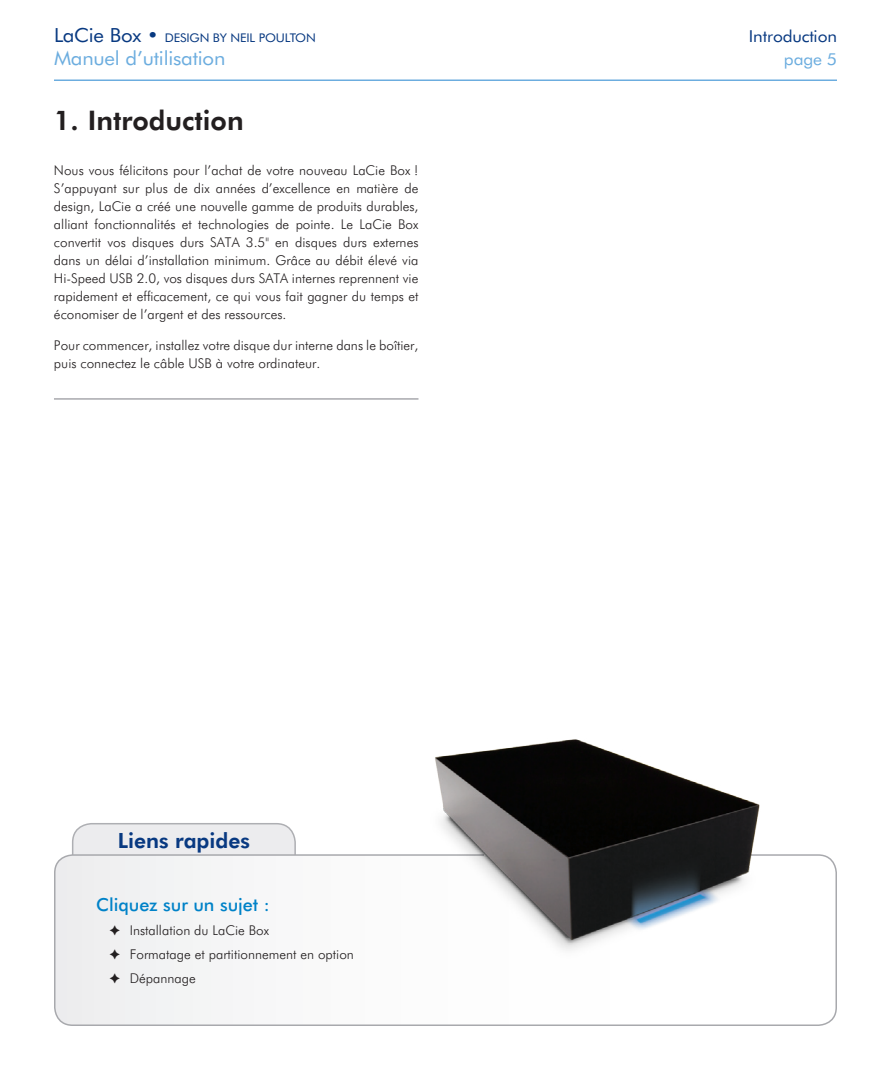
<style>
.page{position:relative;width:891px;height:1080px;background:#fff}
.page>*{position:absolute;margin:0;border:0;box-sizing:border-box;transform-origin:0 0}
._1__Heading{font:800 27px "Futura BT";color:#231f20}
._1_1_Heading__no_TOC{font:800 21px "Futura BT";color:#083981}
.xHeader_Line1{font:19.5px "Futura BT";letter-spacing:-.01em;color:#6caddf;scale:1.05 1}
._1_1_1_Heading__no_T{font:500 18px "Futura BT";color:#0082c8}
.xHeader_Line1-2{font:16.5px "Futura BT";letter-spacing:-.01em;color:#083981;scale:1.05 1}
.xHeader_Line1-3{font:16.5px "Futura BT";color:#6caddf;scale:1.05 1}
.Bullets{font:300 13.5px/18px "Futura BT";color:#231f20;text-align:justify}
.xHeader_Line1-4{font:12px "Futura BT";letter-spacing:-.01em;color:#083981;scale:1.05 1}
.s1{font-size:19.5px}
</style>
<div class="page">
<hr style="left:54px;top:80px;width:783px;height:1px;background:#6caddf">
<hr style="left:54px;top:398px;width:365px;height:2px;background:#a8a9ad">
<div style="left:73px;top:824px;width:222px;height:63px;background:#ececee;border-radius:19px"></div>
<div style="left:72px;top:823px;width:224px;height:65px;border:2px solid #aeafb3;border-radius:19px"></div>
<svg style="left:55px;top:855px;width:781px;height:170px"></svg>
<div style="left:54px;top:854px;width:783px;height:172px;border:2px solid #a8a9ad;border-radius:18px"></div>
<img style="left:399px;top:739px;width:391px;height:230px">
<p class="xHeader_Line1-4" style="left:54px;top:30px;width:251px"><span class="s1">LaCie Box •</span> DESIGN BY NEIL POULTON</p>
<p class="xHeader_Line1-2" style="left:749px;top:26px;width:85px">Introduction</p>
<p class="xHeader_Line1" style="left:54px;top:46px;width:165px">Manuel d’utilisation</p>
<p class="xHeader_Line1-3" style="left:784px;top:49px;width:52px">page 5</p>
<p class="_1__Heading" style="left:54px;top:104px;width:191px">1. Introduction</p>
<p class="Bullets" style="left:54px;top:161px;width:366px">Nous vous félicitons pour l’achat de votre nouveau LaCie Box !<br>S’appuyant sur plus de dix années d’excellence en matière de design, LaCie a créé une nouvelle gamme de produits durables, alliant fonctionnalités et technologies de pointe. Le LaCie Box convertit vos disques durs SATA 3.5" en disques durs externes dans un délai d’installation minimum. Grâce au débit élevé via Hi-Speed USB 2.0, vos disques durs SATA internes reprennent vie rapidement et efficacement, ce qui vous fait gagner du temps et économiser de l’argent et des ressources.</p>
<p class="Bullets" style="left:54px;top:336px;width:366px">Pour commencer, installez votre disque dur interne dans le boîtier, puis connectez le câble USB à votre ordinateur.</p>
<p class="_1_1_Heading__no_TOC" style="left:118px;top:827px;width:134px">Liens rapides</p>
<p class="_1_1_1_Heading__no_T" style="left:96px;top:893px;width:175px">Cliquez sur un sujet :</p>
<p class="Bullets" style="left:110px;top:921px;width:161px">✦ Installation du LaCie Box</p>
<p class="Bullets" style="left:110px;top:945px;width:246px">✦ Formatage et partitionnement en option</p>
<p class="Bullets" style="left:110px;top:970px;width:88px">✦ Dépannage</p>
</div>
